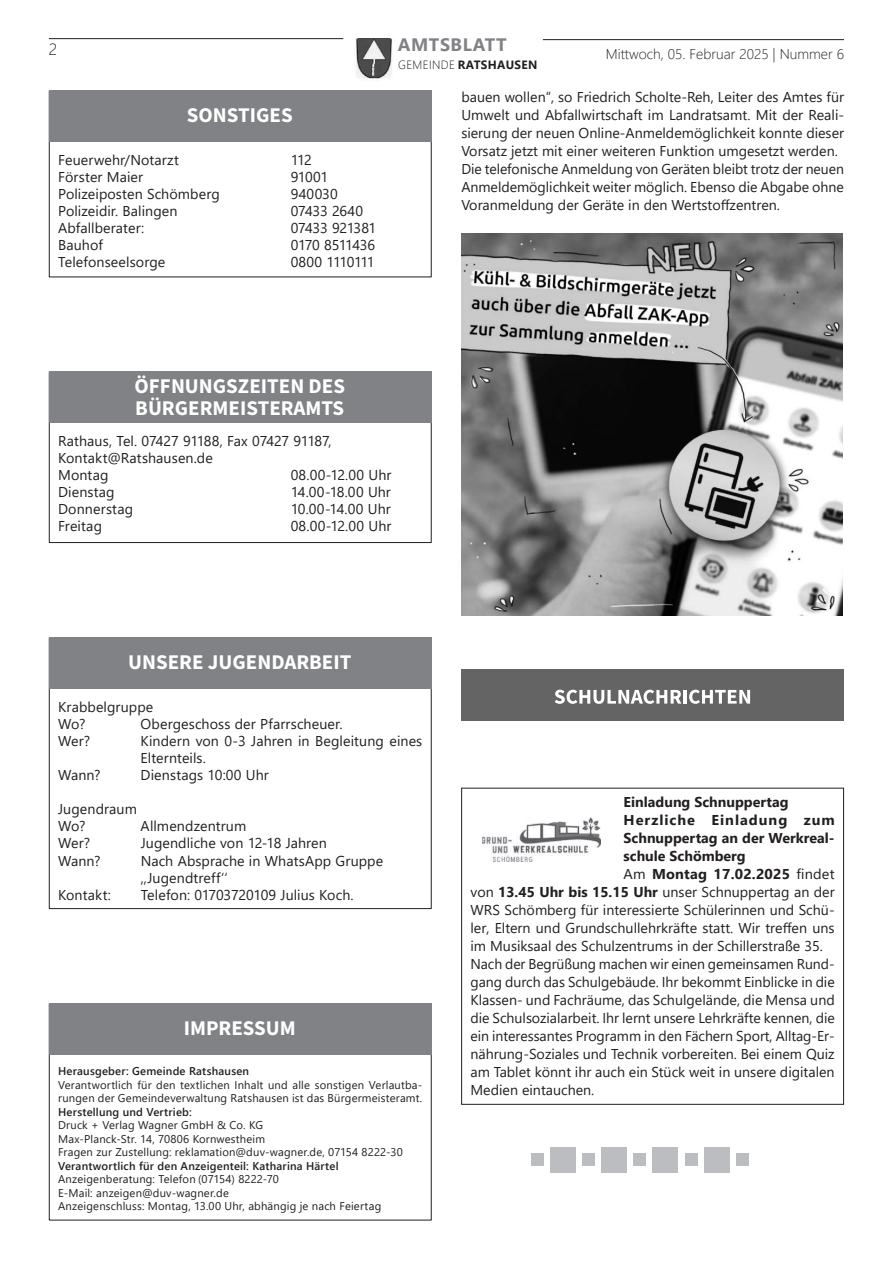
<style>
.page{position:relative;width:893px;height:1263px;background:#fff}
.page>*{position:absolute;margin:0;border:0;box-sizing:border-box;transform-origin:0 0}
.t1{font:21px/22.5px "Source Sans Variable";color:#fff}
.t2{font:700 18px "Segoe UI";letter-spacing:.03em;color:#808285}
.t3{font:300 16.5px "Segoe UI";color:#231f20}
.t4{font:14.25px/18px "Segoe UI";color:#231f20}
.t5{font:700 14.25px "Segoe UI";color:#231f20}
.t6{font:300 14.25px "Segoe UI";color:#231f20}
.t7{font:700 14.25px "Segoe UI";letter-spacing:.065em;color:#231f20}
.t8{font:14.25px "Segoe UI";letter-spacing:-.025em;color:#231f20}
.t9{font:14.25px "Segoe UI";letter-spacing:-.03em;color:#231f20}
.t10{font:700 12px "Segoe UI";letter-spacing:.03em;color:#231f20}
.t11{font:11.25px/13.5px "Segoe UI";letter-spacing:.015em;color:#231f20}
.t12{font:600 11.25px "Segoe UI";letter-spacing:.02em;color:#231f20}
.s1{font-weight:300}
.s2{font-weight:400}
.s3{font-weight:700}
</style>
<div class="page">
<hr style="left:49px;top:38px;width:294px;height:1px;background:#231f20">
<hr style="left:543px;top:39px;width:301px;height:1px;background:#231f20">
<img style="left:355px;top:38px;width:37px;height:42px">
<img style="left:461px;top:234px;width:382px;height:381px">
<div style="left:461px;top:669px;width:383px;height:51px;background:#646464"></div>
<svg style="left:555px;top:690px;width:126px;height:14px"></svg>
<hr style="left:683px;top:690px;width:3px;height:14px;background:#fff">
<svg style="left:689px;top:690px;width:61px;height:14px"></svg>
<div style="left:49px;top:91px;width:383px;height:51px;background:#808285"></div>
<div style="left:49px;top:637px;width:383px;height:51px;background:#808285"></div>
<div style="left:49px;top:372px;width:383px;height:51px;background:#808285"></div>
<div style="left:49px;top:1003px;width:383px;height:51px;background:#808285"></div>
<img style="left:482px;top:818px;width:119px;height:43px">
<div style="left:461px;top:788px;width:383px;height:317px;border:1px solid #231f20"></div>
<div style="left:531px;top:1153px;width:13px;height:13px;background:#bcbdc0"></div>
<div style="left:583px;top:1153px;width:12px;height:13px;background:#bcbdc0"></div>
<div style="left:634px;top:1153px;width:12px;height:13px;background:#bcbdc0"></div>
<div style="left:685px;top:1153px;width:12px;height:13px;background:#bcbdc0"></div>
<div style="left:736px;top:1153px;width:12px;height:13px;background:#bcbdc0"></div>
<div style="left:551px;top:1147px;width:25px;height:25px;background:#bcbdc0"></div>
<div style="left:602px;top:1147px;width:25px;height:25px;background:#bcbdc0"></div>
<div style="left:653px;top:1147px;width:25px;height:25px;background:#bcbdc0"></div>
<div style="left:704px;top:1147px;width:25px;height:25px;background:#bcbdc0"></div>
<p class="t3" style="left:49px;top:34px;width:10px">2</p>
<h1 class="t1" style="left:187px;top:104px;width:107px">SONSTIGES</h1>
<p class="t4" style="left:58px;top:149px;width:122px">Feuerwehr/Notarzt</p>
<p class="t4" style="left:291px;top:149px;width:23px">112</p>
<p class="t4" style="left:58px;top:166px;width:86px">Förster Maier</p>
<p class="t4" style="left:291px;top:166px;width:39px">91001</p>
<p class="t4" style="left:58px;top:184px;width:163px">Polizeiposten Schömberg</p>
<p class="t4" style="left:291px;top:184px;width:49px">940030</p>
<p class="t4" style="left:58px;top:201px;width:121px">Polizeidir. Balingen</p>
<p class="t4" style="left:291px;top:201px;width:74px">07433 2640</p>
<p class="t4" style="left:58px;top:218px;width:88px">Abfallberater:</p>
<p class="t4" style="left:291px;top:218px;width:87px">07433 921381</p>
<p class="t4" style="left:58px;top:235px;width:46px">Bauhof</p>
<p class="t8" style="left:291px;top:232px;width:86px">0170 8511436</p>
<p class="t4" style="left:58px;top:252px;width:109px">Telefonseelsorge</p>
<p class="t9" style="left:291px;top:249px;width:85px">0800 1110111</p>
<p class="t2" style="left:398px;top:28px;width:110px">AMTSBLATT</p>
<p class="t10" style="left:398px;top:54px;width:141px"><span class="s1">GEMEINDE</span> RATSHAUSEN</p>
<p class="t6" style="left:606px;top:41px;width:240px">Mittwoch, 05. Februar 2025 | Nummer 6</p>
<p class="t4" style="left:461px;top:86px;width:384px">bauen wollen“, so Friedrich Scholte-Reh, Leiter des Amtes für Umwelt und Abfallwirtschaft im Landratsamt. Mit der Reali&shy;sierung der neuen Online-Anmeldemöglichkeit konnte dieser Vorsatz jetzt mit einer weiteren Funktion umgesetzt werden.<br>Die telefonische Anmeldung von Geräten bleibt trotz der neuen Anmeldemöglichkeit weiter möglich. Ebenso die Abgabe ohne Voranmeldung der Geräte in den Wertstoffzentren.</p>
<h1 class="t1" style="left:135px;top:375px;width:212px">ÖFFNUNGSZEITEN DES<br>BÜRGERMEISTERAMTS</h1>
<p class="t4" style="left:58px;top:431px;width:275px;line-height:17.1px">Rathaus, Tel. 07427 91188, Fax 07427 91187,<br>Kontakt@Ratshausen.de<br>Montag</p>
<p class="t4" style="left:291px;top:465px;width:102px">08.00-12.00 Uhr</p>
<p class="t4" style="left:58px;top:482px;width:58px">Dienstag</p>
<p class="t4" style="left:291px;top:482px;width:102px">14.00-18.00 Uhr</p>
<p class="t4" style="left:58px;top:499px;width:77px">Donnerstag</p>
<p class="t4" style="left:291px;top:499px;width:102px">10.00-14.00 Uhr</p>
<p class="t4" style="left:58px;top:516px;width:45px">Freitag</p>
<p class="t4" style="left:291px;top:516px;width:102px">08.00-12.00 Uhr</p>
<h1 class="t1" style="left:128px;top:651px;width:225px">UNSERE JUGENDARBEIT</h1>
<p class="t4" style="left:58px;top:697px;width:97px;line-height:17.1px">Krabbelgruppe<br>Wo?</p>
<p class="t4" style="left:141px;top:713px;width:203px">Obergeschoss der Pfarrscheuer.</p>
<p class="t4" style="left:58px;top:730px;width:33px">Wer?</p>
<p class="t4" style="left:141px;top:731px;width:283px;line-height:17.1px">Kindern von 0-3 Jahren in Begleitung eines<br>Elternteils.</p>
<p class="t4" style="left:58px;top:765px;width:44px">Wann?</p>
<p class="t4" style="left:141px;top:765px;width:130px">Dienstags 10:00 Uhr</p>
<p class="t4" style="left:58px;top:799px;width:80px;line-height:17.1px">Jugendraum<br>Wo?</p>
<p class="t4" style="left:141px;top:816px;width:107px">Allmendzentrum</p>
<p class="t4" style="left:58px;top:833px;width:33px">Wer?</p>
<p class="t4" style="left:141px;top:833px;width:188px">Jugendliche von 12-18 Jahren</p>
<p class="t4" style="left:58px;top:850px;width:44px">Wann?</p>
<p class="t4" style="left:141px;top:851px;width:244px;line-height:17.1px">Nach Absprache in WhatsApp Gruppe ,,Jugendtreff‘‘</p>
<p class="t4" style="left:58px;top:884px;width:54px">Kontakt:</p>
<p class="t4" style="left:141px;top:884px;width:215px">Telefon: 01703720109 Julius Koch.</p>
<h1 class="t1" style="left:184px;top:1017px;width:114px">IMPRESSUM</h1>
<p class="t12" style="left:58px;top:1061px;width:193px">Herausgeber: Gemeinde Ratshausen</p>
<p class="t11" style="left:58px;top:1077px;width:366px">Verantwortlich für den textlichen Inhalt und alle sonstigen Verlautba&shy;rungen der Gemeindeverwaltung Ratshausen ist das Bürgermeisteramt.</p>
<p class="t12" style="left:58px;top:1101px;width:135px">Herstellung und Vertrieb:</p>
<p class="t11" style="left:58px;top:1118px;width:346px">Druck + Verlag Wagner GmbH &amp; Co. KG<br>Max-Planck-Str. 14, 70806 Kornwestheim<br>Fragen zur Zustellung: reklamation@duv-wagner.de, 07154 8222-30</p>
<p class="t12" style="left:58px;top:1155px;width:282px">Verantwortlich für den Anzeigenteil: Katharina Härtel</p>
<p class="t11" style="left:58px;top:1172px;width:325px">Anzeigenberatung: Telefon (07154) 8222-70<br>E-Mail: anzeigen@duv-wagner.de<br>Anzeigenschluss: Montag, 13.00 Uhr, abhängig je nach Feiertag</p>
<p class="t5" style="left:624px;top:789px;width:166px">Einladung Schnuppertag</p>
<p class="t7" style="left:624px;top:807px;width:213px">Herzliche Einladung zum</p>
<p class="t5" style="left:624px;top:825px;width:213px">Schnuppertag an der Werkreal-</p>
<p class="t5" style="left:624px;top:843px;width:124px">schule Schömberg</p>
<p class="t5" style="left:624px;top:861px;width:213px"><span class="s2">Am</span> Montag 17.02.2025 <span class="s2">findet</span></p>
<p class="t4" style="left:470px;top:882px;width:366px">von <span class="s3">13.45 Uhr bis 15.15 Uhr</span> unser Schnuppertag an der</p>
<p class="t4" style="left:470px;top:900px;width:366px">WRS Schömberg für interessierte Schülerinnen und Schü-</p>
<p class="t4" style="left:470px;top:918px;width:365px">ler, Eltern und Grundschullehrkräfte statt. Wir treffen uns</p>
<p class="t4" style="left:470px;top:936px;width:354px">im Musiksaal des Schulzentrums in der Schillerstraße 35.</p>
<p class="t4" style="left:470px;top:954px;width:366px">Nach der Begrüßung machen wir einen gemeinsamen Rund-</p>
<p class="t4" style="left:470px;top:972px;width:366px">gang durch das Schulgebäude. Ihr bekommt Einblicke in die</p>
<p class="t4" style="left:470px;top:990px;width:366px">Klassen- und Fachräume, das Schulgelände, die Mensa und</p>
<p class="t4" style="left:470px;top:1008px;width:366px">die Schulsozialarbeit. Ihr lernt unsere Lehrkräfte kennen, die</p>
<p class="t4" style="left:470px;top:1026px;width:366px">ein interessantes Programm in den Fächern Sport, Alltag-Er-</p>
<p class="t4" style="left:470px;top:1044px;width:366px">nährung-Soziales und Technik vorbereiten. Bei einem Quiz</p>
<p class="t4" style="left:470px;top:1062px;width:366px">am Tablet könnt ihr auch ein Stück weit in unsere digitalen</p>
<p class="t4" style="left:470px;top:1080px;width:125px">Medien eintauchen.</p>
</div>
